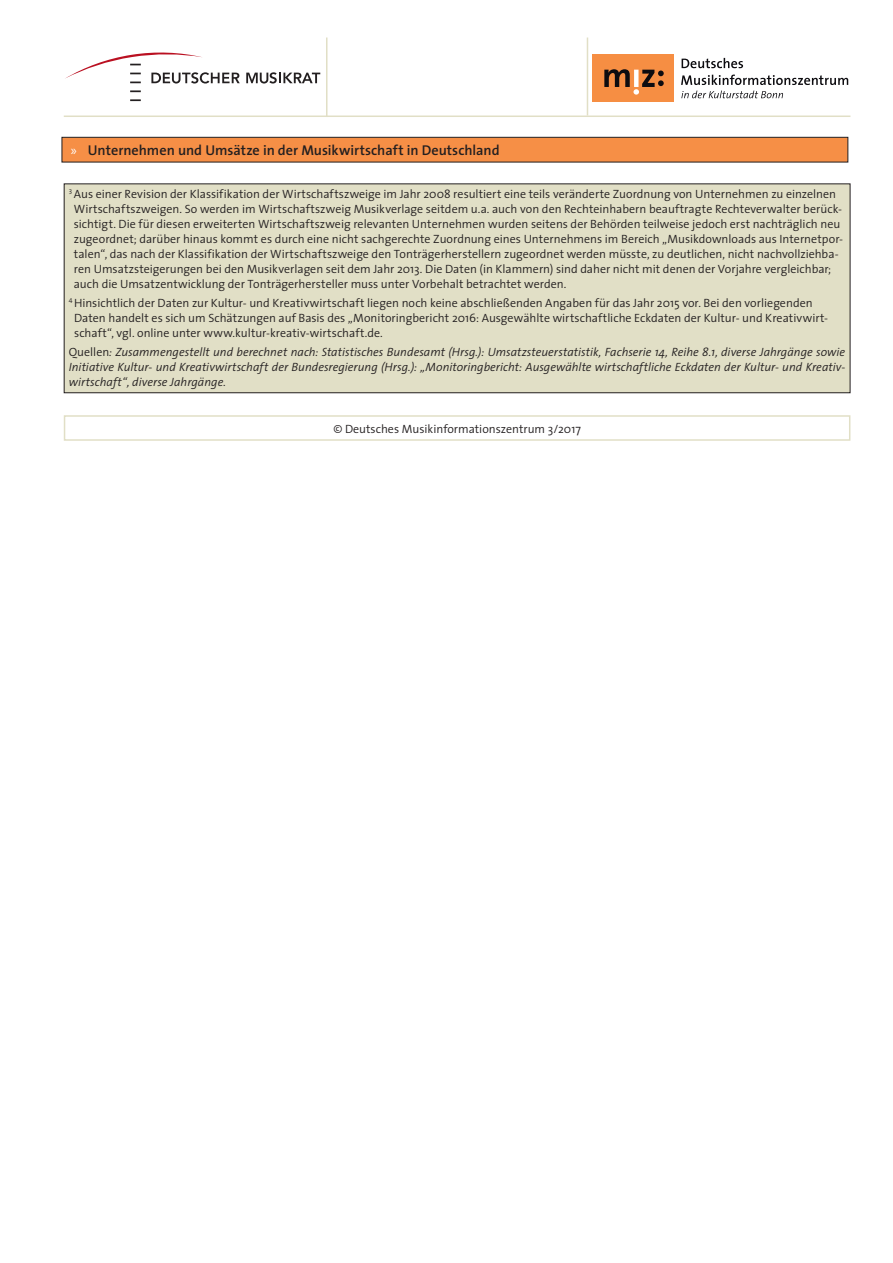
<style>
.page{position:relative;width:893px;height:1263px;background:#fff}
.page>*{position:absolute;margin:0;border:0;box-sizing:border-box;transform-origin:0 0}
.t1{font:600 14.25px "The Sans";color:#231f20}
.Fußnote{font:300 12px/15px "The Sans";color:#231f20}
.Quelle{font:italic 300 12px/15px "The Sans";color:#231f20;text-align:justify}
.s1{font-family:"Myriad Pro";font-weight:400;color:#fff}
.s2{font-style:normal}
</style>
<div class="page">
<hr style="left:64px;top:115px;width:786px;height:2px;background:#e1dfc6">
<hr style="left:587px;top:38px;width:1px;height:77px;background:#e1dfc6">
<hr style="left:326px;top:38px;width:1px;height:79px;background:#e1dfc6">
<svg style="left:246px;top:72px;width:74px;height:12px"></svg>
<svg style="left:65px;top:52px;width:175px;height:32px"></svg>
<svg style="left:130px;top:90px;width:11px;height:2px"></svg>
<svg style="left:130px;top:99px;width:11px;height:2px"></svg>
<div style="left:592px;top:55px;width:82px;height:47px;background:#f68e43"></div>
<svg style="left:681px;top:75px;width:167px;height:10px"></svg>
<svg style="left:682px;top:58px;width:61px;height:10px"></svg>
<svg style="left:681px;top:91px;width:102px;height:7px"></svg>
<svg style="left:604px;top:69px;width:60px;height:26px"></svg>
<div style="left:64px;top:184px;width:786px;height:209px;background:#e1dfc6"></div>
<div style="left:64px;top:183px;width:786px;height:210px;border:1px solid #231f20"></div>
<svg style="left:61px;top:137px;width:788px;height:26px;background:#e68846"></svg>
<svg style="left:63px;top:415px;width:788px;height:26px"></svg>
<p class="t1" style="left:71px;top:141px;width:430px"><span class="s1">»</span> Unternehmen und Umsätze in der Musikwirtschaft in Deutschland</p>
<p class="Fußnote" style="left:74px;top:186px;width:771px;text-indent:-5px"><sup>3</sup> Aus einer Revision der Klassifikation der Wirtschaftszweige im Jahr 2008 resultiert eine teils veränderte Zuordnung von Unternehmen zu einzelnen Wirtschaftszweigen. So werden im Wirtschaftszweig Musikverlage seitdem u.a. auch von den Rechteinhabern beauftragte Rechteverwalter berück&shy;sichtigt. Die für diesen erweiterten Wirtschaftszweig relevanten Unternehmen wurden seitens der Behörden teilweise jedoch erst nachträglich neu zugeordnet; darüber hinaus kommt es durch eine nicht sachgerechte Zuordnung eines Unternehmens im Bereich „Musikdownloads aus Internetpor&shy;talen“, das nach der Klassifikation der Wirtschaftszweige den Tonträgerherstellern zugeordnet werden müsste, zu deutlichen, nicht nachvollziehba&shy;ren Umsatzsteigerungen bei den Musikverlagen seit dem Jahr 2013. Die Daten (in Klammern) sind daher nicht mit denen der Vorjahre vergleichbar; auch die Umsatzentwicklung der Tonträgerhersteller muss unter Vorbehalt betrachtet werden.</p>
<p class="Fußnote" style="left:74px;top:295px;width:755px;text-indent:-5px"><sup>4</sup> Hinsichtlich der Daten zur Kultur- und Kreativwirtschaft liegen noch keine abschließenden Angaben für das Jahr 2015 vor. Bei den vorliegenden<br>Daten handelt es sich um Schätzungen auf Basis des „Monitoringbericht 2016: Ausgewählte wirtschaftliche Eckdaten der Kultur- und Kreativwirt&shy;schaft“, vgl. online unter www.kultur-kreativ-wirtschaft.de.</p>
<p class="Quelle" style="left:69px;top:345px;width:778px"><span class="s2">Quellen</span>: Zusammengestellt und berechnet nach: Statistisches Bundesamt (Hrsg.): Umsatzsteuerstatistik, Fachserie 14, Reihe 8.1, diverse Jahrgänge sowie Initiative Kultur- und Kreativwirtschaft der Bundesregierung (Hrsg.): „Monitoringbericht: Ausgewählte wirtschaftliche Eckdaten der Kultur- und Kreativ&shy;wirtschaft“, diverse Jahrgänge.</p>
<p class="Fußnote" style="left:333px;top:421px;width:249px">© Deutsches Musikinformationszentrum 3/2017</p>
</div>
